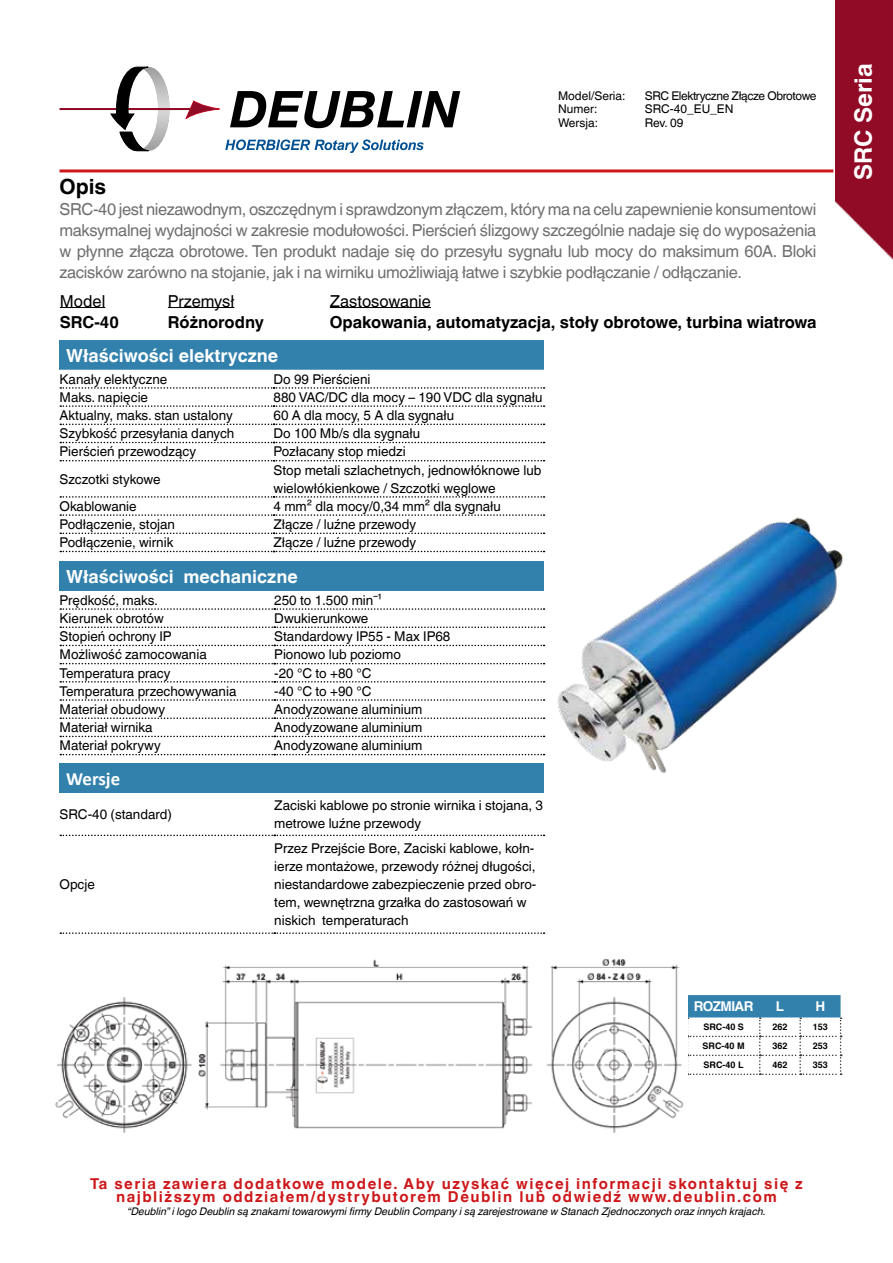
<style>
.page{position:relative;width:893px;height:1263px;background:#fff}
.page>*{position:absolute;margin:0;border:0;box-sizing:border-box;transform-origin:0 0}
.t1{font:700 24px "Helvetica World";color:#fff}
.t2{font:700 21px "Helvetica World";color:#000}
.t3{font:700 18.75px "Calibri";color:#fff}
.t4{font:700 18px "Helvetica World";color:#fff}
.t5{font:16.5px/21px "Helvetica World";letter-spacing:-.02em;color:#706f6f;text-align:justify}
.t6{font:700 16.5px "Helvetica World";color:#000}
.t7{font:16.5px "Helvetica World";color:#000}
.t8{font:700 15px/13.5px "Helvetica World";letter-spacing:.1em;color:#cd171a;text-align:center}
.t9{font:13.5px/18px "Helvetica World";color:#000}
.t10{font:700 13.5px "Helvetica";letter-spacing:-.04em;color:#fff}
.t11{font:12px "Helvetica World";letter-spacing:-.025em;color:#000}
.t12{font:12px "Helvetica World";color:#000}
.t13{font:italic 10.5px "Helvetica World";color:#000}
.t14{font:700 9px "Helvetica";color:#000}
</style>
<div class="page">
<div style="left:60px;top:340px;width:484px;height:30px;background:#3281ad"></div>
<svg style="left:60px;top:423px;width:484px;height:128px"></svg>
<svg style="left:60px;top:387px;width:485px;height:2px"></svg>
<svg style="left:60px;top:405px;width:485px;height:2px"></svg>
<svg style="left:60px;top:424px;width:485px;height:1px"></svg>
<svg style="left:60px;top:442px;width:485px;height:1px"></svg>
<svg style="left:60px;top:460px;width:485px;height:1px"></svg>
<svg style="left:60px;top:496px;width:485px;height:2px"></svg>
<svg style="left:60px;top:514px;width:485px;height:2px"></svg>
<svg style="left:60px;top:532px;width:485px;height:2px"></svg>
<svg style="left:60px;top:551px;width:485px;height:1px"></svg>
<hr style="left:60px;top:169px;width:773px;height:3px;background:#cd171a">
<div style="left:60px;top:561px;width:484px;height:30px;background:#3281ad"></div>
<svg style="left:60px;top:608px;width:485px;height:2px"></svg>
<svg style="left:60px;top:626px;width:485px;height:2px"></svg>
<svg style="left:60px;top:645px;width:485px;height:1px"></svg>
<svg style="left:60px;top:663px;width:485px;height:1px"></svg>
<svg style="left:60px;top:681px;width:485px;height:2px"></svg>
<svg style="left:60px;top:699px;width:485px;height:2px"></svg>
<svg style="left:60px;top:717px;width:485px;height:2px"></svg>
<svg style="left:60px;top:736px;width:485px;height:1px"></svg>
<svg style="left:60px;top:754px;width:485px;height:1px"></svg>
<hr style="left:60px;top:307px;width:45px;height:1px;background:#000">
<hr style="left:168px;top:307px;width:66px;height:1px;background:#000">
<hr style="left:330px;top:307px;width:101px;height:1px;background:#000">
<div style="left:60px;top:763px;width:484px;height:30px;background:#3281ad"></div>
<svg style="left:60px;top:835px;width:485px;height:1px"></svg>
<svg style="left:60px;top:932px;width:485px;height:2px"></svg>
<img style="left:557px;top:517px;width:286px;height:256px">
<svg style="left:688px;top:995px;width:154px;height:80px"></svg>
<img style="left:55px;top:958px;width:629px;height:175px">
<svg style="left:230px;top:91px;width:230px;height:37px"></svg>
<svg style="left:185px;top:100px;width:35px;height:19px"></svg>
<hr style="left:60px;top:108px;width:134px;height:2px;background:#910b26">
<svg style="left:111px;top:67px;width:59px;height:84px"></svg>
<svg style="left:225px;top:139px;width:199px;height:14px"></svg>
<img style="left:836px;top:0;width:57px;height:260px">
<p class="t12" style="left:558px;top:88px;width:69px">Model/Seria:</p>
<p class="t11" style="left:645px;top:88px;width:173px">SRC Elektryczne Złącze Obrotowe</p>
<p class="t11" style="left:558px;top:102px;width:41px">Numer:</p>
<p class="t11" style="left:645px;top:102px;width:90px">SRC-40_EU_EN</p>
<p class="t11" style="left:558px;top:115px;width:41px">Wersja:</p>
<p class="t11" style="left:645px;top:115px;width:40px">Rev. 09</p>
<h2 class="t2" style="left:60px;top:175px;width:48px">Opis</h2>
<p class="t5" style="left:60px;top:199px;width:758px">SRC-40 jest niezawodnym, oszczędnym i sprawdzonym złączem, który ma na celu zapewnienie konsumentowi maksymalnej wydajności w zakresie modułowości. Pierścień ślizgowy szczególnie nadaje się do wyposażenia w płynne złącza obrotowe. Ten produkt nadaje się do przesyłu sygnału lub mocy do maksimum 60A. Bloki zacisków zarówno na stojanie, jak i na wirniku umożliwiają łatwe i szybkie podłączanie / odłączanie.</p>
<p class="t7" style="left:60px;top:292px;width:47px">Model</p>
<p class="t7" style="left:168px;top:292px;width:68px">Przemysł</p>
<p class="t7" style="left:330px;top:292px;width:103px">Zastosowanie</p>
<p class="t6" style="left:60px;top:313px;width:61px">SRC-40</p>
<p class="t6" style="left:168px;top:313px;width:98px">Różnorodny</p>
<p class="t6" style="left:330px;top:313px;width:488px">Opakowania, automatyzacja, stoły obrotowe, turbina wiatrowa</p>
<h3 class="t4" style="left:66px;top:345px;width:213px">Właściwości elektryczne</h3>
<p class="t9" style="left:60px;top:370px;width:109px">Kanały elektyczne</p>
<p class="t9" style="left:274px;top:370px;width:98px">Do 99 Pierścieni</p>
<p class="t9" style="left:60px;top:388px;width:90px">Maks. napięcie</p>
<p class="t9" style="left:274px;top:388px;width:271px">880 VAC/DC dla mocy – 190 VDC dla sygnału</p>
<p class="t9" style="left:60px;top:406px;width:175px">Aktualny, maks. stan ustalony</p>
<p class="t9" style="left:274px;top:406px;width:182px">60 A dla mocy, 5 A dla sygnału</p>
<p class="t9" style="left:60px;top:425px;width:176px">Szybkość przesyłania danych</p>
<p class="t9" style="left:274px;top:425px;width:148px">Do 100 Mb/s dla sygnału</p>
<p class="t9" style="left:60px;top:443px;width:138px">Pierścień przewodzący</p>
<p class="t9" style="left:274px;top:443px;width:134px">Pozłacany stop miedzi</p>
<p class="t9" style="left:60px;top:470px;width:102px">Szczotki stykowe</p>
<p class="t9" style="left:274px;top:461px;width:269px">Stop metali szlachetnych, jednowłóknowe lub wielowłókienkowe / Szczotki węglowe</p>
<p class="t9" style="left:60px;top:497px;width:79px">Okablowanie</p>
<p class="t9" style="left:274px;top:497px;width:229px">4 mm² dla mocy/0,34 mm² dla sygnału</p>
<p class="t9" style="left:60px;top:515px;width:117px">Podłączenie, stojan</p>
<p class="t9" style="left:274px;top:515px;width:144px">Złącze / luźne przewody</p>
<p class="t9" style="left:60px;top:534px;width:115px">Podłączenie, wirnik</p>
<p class="t9" style="left:274px;top:534px;width:144px">Złącze / luźne przewody</p>
<h3 class="t4" style="left:66px;top:566px;width:233px">Właściwości mechaniczne</h3>
<p class="t9" style="left:60px;top:591px;width:100px">Prędkość, maks.</p>
<p class="t9" style="left:274px;top:591px;width:109px">250 to 1.500 min¯¹</p>
<p class="t9" style="left:60px;top:609px;width:106px">Kierunek obrotów</p>
<p class="t9" style="left:274px;top:609px;width:96px">Dwukierunkowe</p>
<p class="t9" style="left:60px;top:627px;width:114px">Stopień ochrony IP</p>
<p class="t9" style="left:274px;top:627px;width:178px">Standardowy IP55 - Max IP68</p>
<p class="t9" style="left:60px;top:646px;width:149px">Możliwość zamocowania</p>
<p class="t9" style="left:274px;top:646px;width:128px">Pionowo lub poziomo</p>
<p class="t9" style="left:60px;top:664px;width:113px">Temperatura pracy</p>
<p class="t9" style="left:274px;top:664px;width:99px">-20 °C to +80 °C</p>
<p class="t9" style="left:60px;top:682px;width:178px">Temperatura przechowywania</p>
<p class="t9" style="left:274px;top:682px;width:99px">-40 °C to +90 °C</p>
<p class="t9" style="left:60px;top:700px;width:107px">Materiał obudowy</p>
<p class="t9" style="left:274px;top:700px;width:150px">Anodyzowane aluminium</p>
<p class="t9" style="left:60px;top:718px;width:94px">Materiał wirnika</p>
<p class="t9" style="left:274px;top:718px;width:150px">Anodyzowane aluminium</p>
<p class="t9" style="left:60px;top:737px;width:103px">Materiał pokrywy</p>
<p class="t9" style="left:274px;top:737px;width:150px">Anodyzowane aluminium</p>
<h3 class="t3" style="left:66px;top:766px;width:55px">Wersje</h3>
<p class="t9" style="left:60px;top:805px;width:114px">SRC-40 (standard)</p>
<p class="t9" style="left:274px;top:796px;width:270px">Zaciski kablowe po stronie wirnika i stojana, 3 metrowe luźne przewody</p>
<p class="t9" style="left:60px;top:875px;width:37px">Opcje</p>
<p class="t9" style="left:274px;top:839px;width:264px">Przez Przejście Bore, Zaciski kablowe, kołn&shy;ierze montażowe, przewody różnej długości, niestandardowe zabezpieczenie przed obro&shy;tem, wewnętrzna grzałka do zastosowań w niskich temperaturach</p>
<h1 class="t1" style="left:850px;top:162px;width:118px;rotate:-90deg">SRC Seria</h1>
<h1 class="t1" style="left:850px;top:180px;width:118px;rotate:-90deg">SRC Seria</h1>
<p class="t10" style="left:694px;top:998px;width:61px">ROZMIAR</p>
<p class="t10" style="left:776px;top:998px;width:10px">L</p>
<p class="t10" style="left:815px;top:998px;width:11px">H</p>
<p class="t14" style="left:703px;top:1021px;width:42px">SRC-40 S</p>
<p class="t14" style="left:772px;top:1021px;width:17px">262</p>
<p class="t14" style="left:813px;top:1021px;width:17px">153</p>
<p class="t14" style="left:703px;top:1040px;width:44px">SRC-40 M</p>
<p class="t14" style="left:772px;top:1040px;width:17px">362</p>
<p class="t14" style="left:813px;top:1040px;width:17px">253</p>
<p class="t14" style="left:704px;top:1059px;width:42px">SRC-40 L</p>
<p class="t14" style="left:772px;top:1059px;width:17px">462</p>
<p class="t14" style="left:813px;top:1059px;width:17px">353</p>
<p class="t8" style="left:90px;top:1177px;width:714px">Ta seria zawiera dodatkowe modele. Aby uzyskać więcej informacji skontaktuj się z najbliższym oddziałem/dystrybutorem Deublin lub odwiedź www.deublin.com</p>
<p class="t13" style="left:128px;top:1205px;width:640px">“Deublin” i logo Deublin są znakami towarowymi firmy Deublin Company i są zarejestrowane w Stanach Zjednoczonych oraz innych krajach.</p>
</div>
